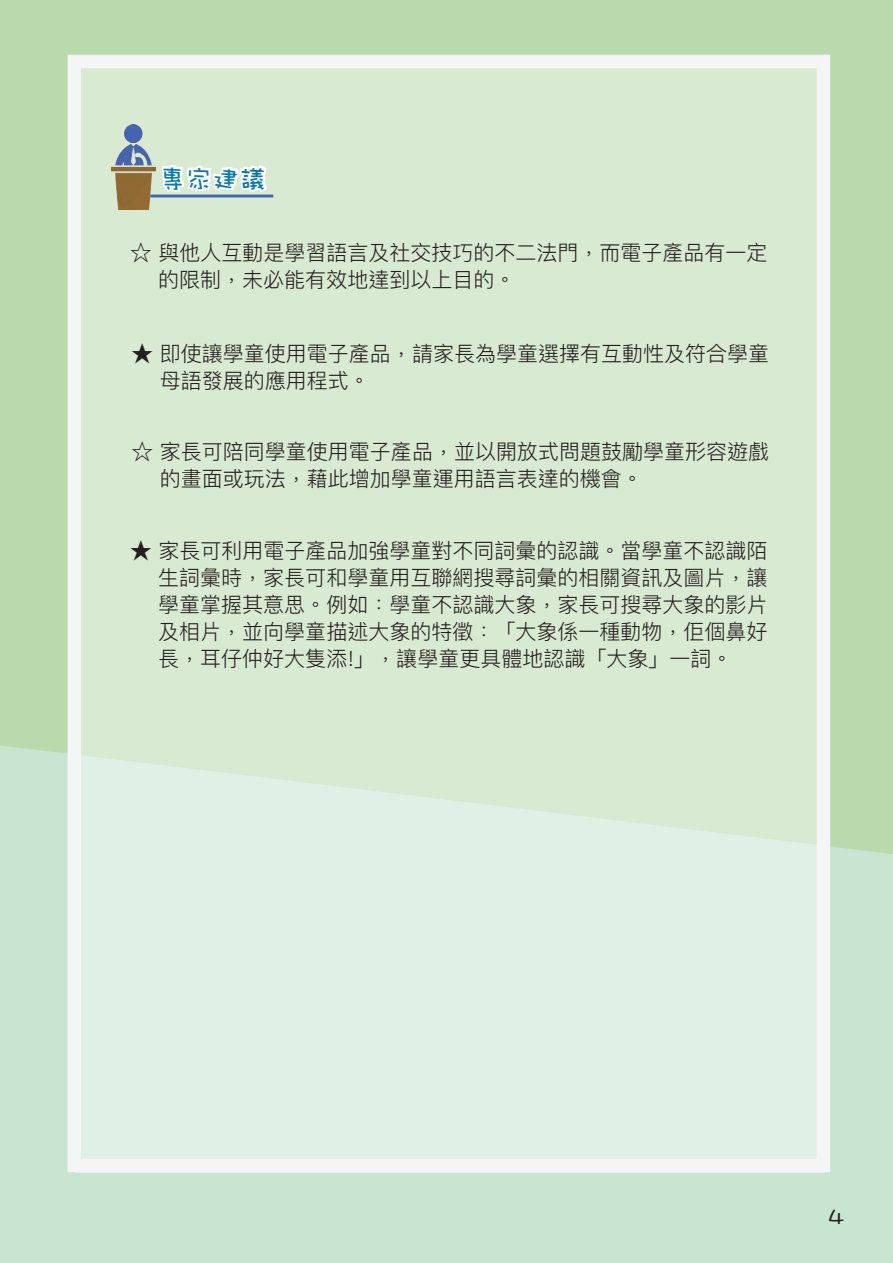
<style>
.page{position:relative;width:893px;height:1263px;background:#fff}
.page>*{position:absolute;margin:0;border:0;box-sizing:border-box;transform-origin:0 0}
.t1{font:27px "DF Wa Wa TC W5";color:#0078b2}
.t2{font:21.45px "DF Wa Wa TC W5";color:#241f1f;scale:1.19 1}
.t3{font:300 21px/27px "Ping Fang HK";color:#241f1f}
</style>
<div class="page">
<div style="left:1px;top:0;width:892px;height:1262px;background:#b9daad"></div>
<div style="left:0;top:745px;width:893px;height:518px;background:#c7e5d1"></div>
<div style="left:74px;top:67px;width:751px;height:1106px;background:linear-gradient(to bottom,#d7e8cb,#e0f0e6);border:2px solid #fff"></div>
<div style="left:68px;top:55px;width:762px;height:1117px;border:14px solid #f6f5f5"></div>
<svg style="left:159px;top:162px;width:110px;height:32px"></svg>
<hr style="left:138px;top:194px;width:135px;height:3px;background:#4666b1">
<img style="left:111px;top:125px;width:45px;height:84px">
<p class="t1" style="left:159px;top:162px;width:110px">專家建議</p>
<p class="t3" style="left:158px;top:238px;width:611px;text-indent:-28px">☆ 與他人互動是學習語言及社交技巧的不二法門，而電子產品有一定的限制，未必能有效地達到以上目的。</p>
<p class="t3" style="left:160px;top:340px;width:611px;text-indent:-28px">★ 即使讓學童使用電子產品，請家長為學童選擇有互動性及符合學童母語發展的應用程式。</p>
<p class="t3" style="left:160px;top:438px;width:611px;text-indent:-28px">☆ 家長可陪同學童使用電子產品，並以開放式問題鼓勵學童形容遊戲的畫面或玩法，藉此增加學童運用語言表達的機會。</p>
<p class="t3" style="left:158px;top:536px;width:611px;text-align:justify;text-indent:-28px">★ 家長可利用電子產品加強學童對不同詞彙的認識。當學童不認識陌生詞彙時，家長可和學童用互聯網搜尋詞彙的相關資訊及圖片，讓學童掌握其意思。例如：學童不認識大象，家長可搜尋大象的影片及相片，並向學童描述大象的特徵：「大象係一種動物，佢個鼻好長，耳仔仲好大隻添!」，讓學童更具體地認識「大象」一詞。</p>
<p class="t2" style="left:827px;top:1205px;width:16px">4</p>
</div>
